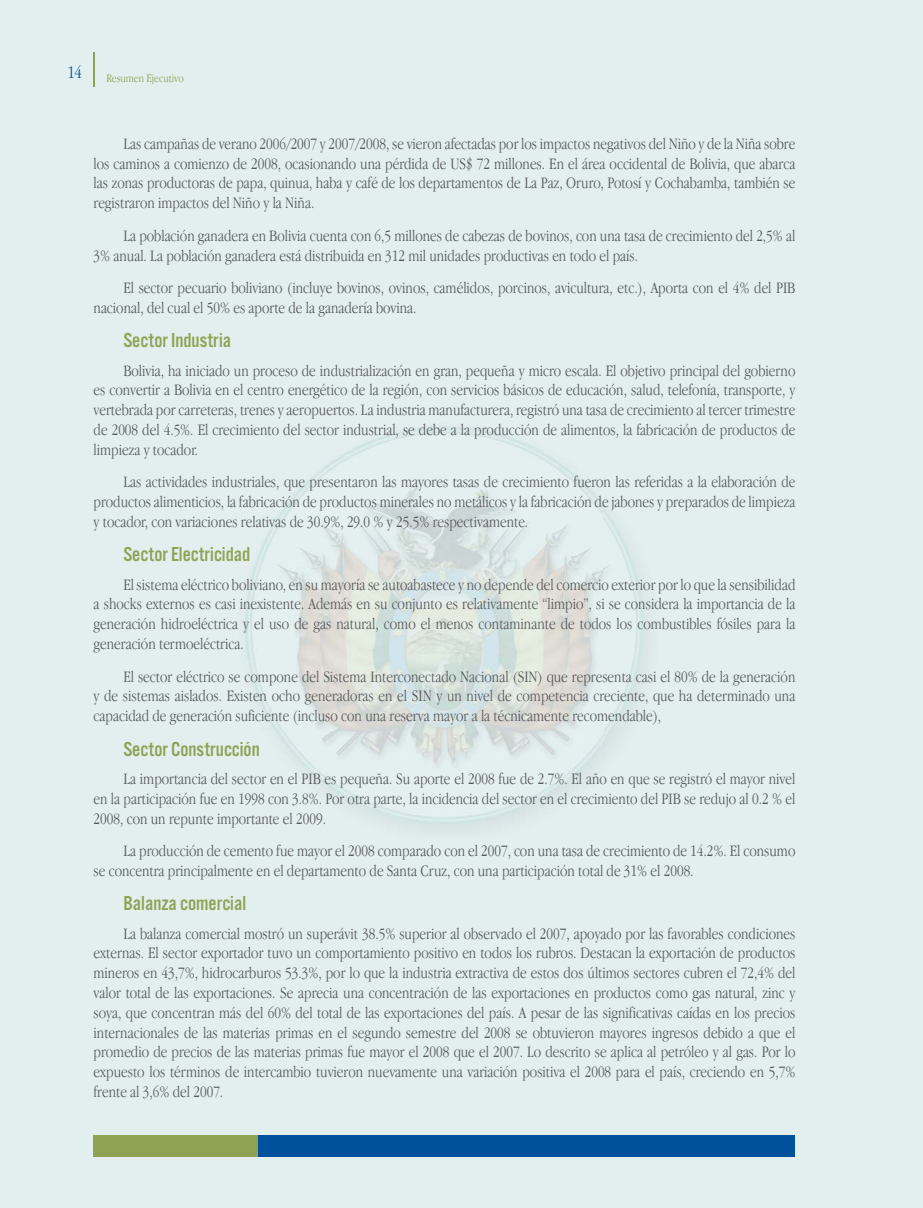
<style>
.page{position:relative;width:923px;height:1208px;background:#e2efee}
.page>*{position:absolute;margin:0;border:0;box-sizing:border-box;transform-origin:0 0}
.t1{font:21px "Alternate Got No 3 D";color:#8fa254}
.t2{font:300 18px "Apple Garamond";color:#00519c}
.t3{font:300 16.5px/19.8px "Apple Garamond";color:#58595b;text-align:justify}
.t4{font:300 12px "Apple Garamond";color:#8fa254}
</style>
<div class="page">
<div style="left:258px;top:1135px;width:537px;height:22px;background:#00519c"></div>
<div style="left:94px;top:1135px;width:164px;height:22px;background:#8fa254"></div>
<hr style="left:94px;top:52px;width:1px;height:34px;background:#8fa254">
<img style="left:245px;top:426px;width:399px;height:399px">
<p class="t2" style="left:67px;top:65px;width:16px">14</p>
<p class="t4" style="left:106px;top:74px;width:79px">Resumen Ejecutivo</p>
<p class="t3" style="left:94px;top:135px;width:703px;text-indent:30px">Las campañas de verano 2006/2007 y 2007/2008, se vieron afectadas por los impactos negativos del Niño y de la Niña sobre los caminos a comienzo de 2008, ocasionando una pérdida de US$ 72 millones. En el área occidental de Bolivia, que abarca las zonas productoras de papa, quinua, haba y café de los departamentos de La Paz, Oruro, Potosí y Cochabamba, también se registraron impactos del Niño y la Niña.</p>
<p class="t3" style="left:94px;top:227px;width:703px;text-indent:30px">La población ganadera en Bolivia cuenta con 6,5 millones de cabezas de bovinos, con una tasa de crecimiento del 2,5% al<br>3% anual. La población ganadera está distribuida en 312 mil unidades productivas en todo el país.</p>
<p class="t3" style="left:94px;top:279px;width:703px;text-indent:30px">El sector pecuario boliviano (incluye bovinos, ovinos, camélidos, porcinos, avicultura, etc.), Aporta con el 4% del PIB nacional, del cual el 50% es aporte de la ganadería bovina.</p>
<p class="t1" style="left:123px;top:332px;width:109px">Sector Industria</p>
<p class="t3" style="left:94px;top:362px;width:703px;text-indent:30px">Bolivia, ha iniciado un proceso de industrialización en gran, pequeña y micro escala. El objetivo principal del gobierno es convertir a Bolivia en el centro energético de la región, con servicios básicos de educación, salud, telefonía, transporte, y vertebrada por carreteras, trenes y aeropuertos. La industria manufacturera, registró una tasa de crecimiento al tercer trimestre de 2008 del 4.5%. El crecimiento del sector industrial, se debe a la producción de alimentos, la fabricación de productos de limpieza y tocador.</p>
<p class="t3" style="left:94px;top:473px;width:703px;text-indent:30px">Las actividades industriales, que presentaron las mayores tasas de crecimiento fueron las referidas a la elaboración de productos alimenticios, la fabricación de productos minerales no metálicos y la fabricación de jabones y preparados de limpieza y tocador, con variaciones relativas de 30.9%, 29.0 % y 25.5% respectivamente.</p>
<p class="t1" style="left:123px;top:546px;width:128px">Sector Electricidad</p>
<p class="t3" style="left:94px;top:576px;width:703px;text-indent:30px">El sistema eléctrico boliviano, en su mayoría se autoabastece y no depende del comercio exterior por lo que la sensibilidad a shocks externos es casi inexistente. Además en su conjunto es relativamente “limpio”, si se considera la importancia de la generación hidroeléctrica y el uso de gas natural, como el menos contaminante de todos los combustibles fósiles para la generación termoeléctrica.</p>
<p class="t3" style="left:94px;top:668px;width:703px;text-indent:30px">El sector eléctrico se compone del Sistema Interconectado Nacional (SIN) que representa casi el 80% de la generación y de sistemas aislados. Existen ocho generadoras en el SIN y un nivel de competencia creciente, que ha determinado una capacidad de generación suficiente (incluso con una reserva mayor a la técnicamente recomendable),</p>
<p class="t1" style="left:123px;top:740px;width:138px">Sector Construcción</p>
<p class="t3" style="left:94px;top:770px;width:703px;text-indent:30px">La importancia del sector en el PIB es pequeña. Su aporte el 2008 fue de 2.7%. El año en que se registró el mayor nivel en la participación fue en 1998 con 3.8%. Por otra parte, la incidencia del sector en el crecimiento del PIB se redujo al 0.2 % el 2008, con un repunte importante el 2009.</p>
<p class="t3" style="left:94px;top:842px;width:703px;text-indent:30px">La producción de cemento fue mayor el 2008 comparado con el 2007, con una tasa de crecimiento de 14.2%. El consumo se concentra principalmente en el departamento de Santa Cruz, con una participación total de 31% el 2008.</p>
<p class="t1" style="left:123px;top:895px;width:124px">Balanza comercial</p>
<p class="t3" style="left:94px;top:924px;width:703px;text-indent:30px">La balanza comercial mostró un superávit 38.5% superior al observado el 2007, apoyado por las favorables condiciones externas. El sector exportador tuvo un comportamiento positivo en todos los rubros. Destacan la exportación de productos mineros en 43,7%, hidrocarburos 53.3%, por lo que la industria extractiva de estos dos últimos sectores cubren el 72,4% del valor total de las exportaciones. Se aprecia una concentración de las exportaciones en productos como gas natural, zinc y soya, que concentran más del 60% del total de las exportaciones del país. A pesar de las significativas caídas en los precios internacionales de las materias primas en el segundo semestre del 2008 se obtuvieron mayores ingresos debido a que el promedio de precios de las materias primas fue mayor el 2008 que el 2007. Lo descrito se aplica al petróleo y al gas. Por lo expuesto los términos de intercambio tuvieron nuevamente una variación positiva el 2008 para el país, creciendo en 5,7% frente al 3,6% del 2007.</p>
</div>
